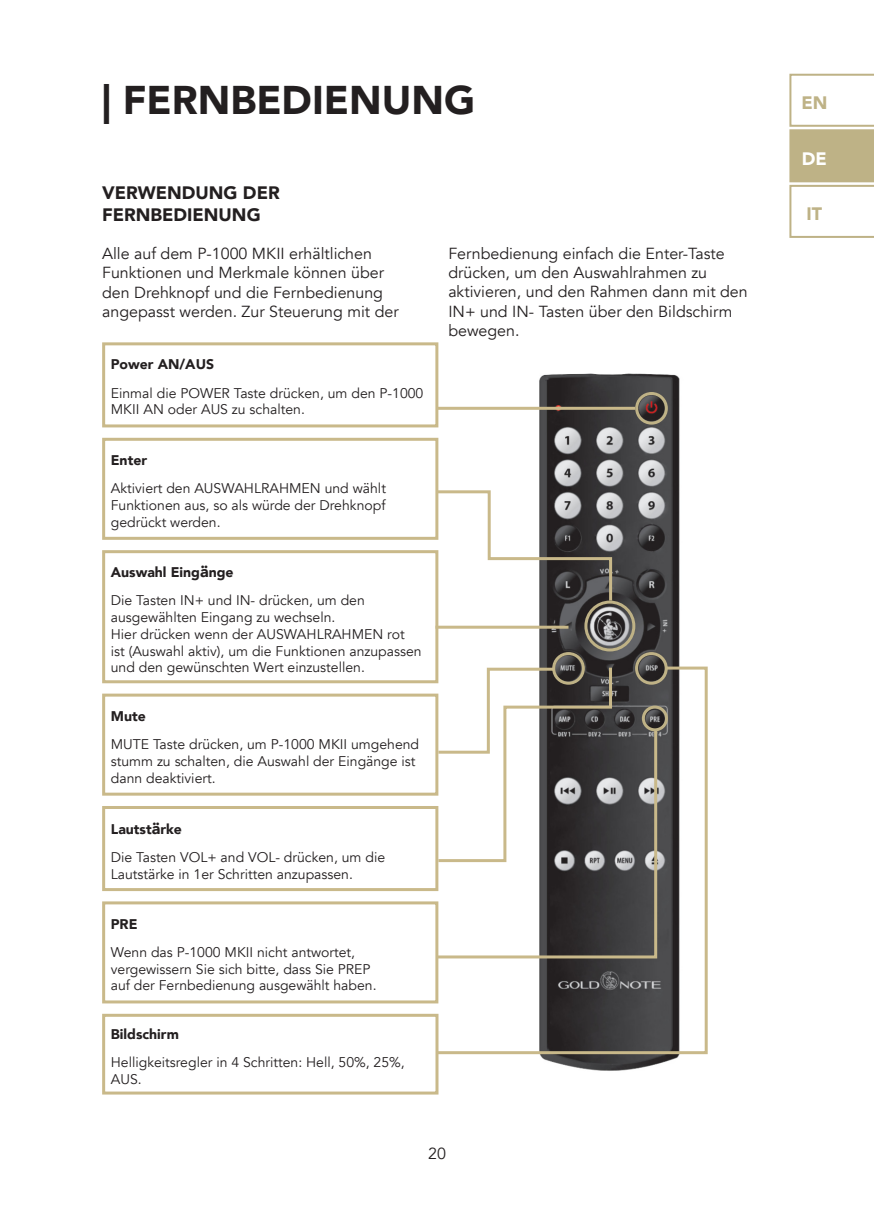
<style>
.page{position:relative;width:874px;height:1225px;background:#fff}
.page>*{position:absolute;margin:0;border:0;box-sizing:border-box;transform-origin:0 0}
.t1{font:900 40px "Avenir";color:#231f20}
.t2{font:900 18px/21.6px "Avenir";color:#231f20}
.t3{font:900 18px "Avenir";color:#beb286}
.t4{font:900 18px "Avenir";color:#fff}
.t5{font:16px/19.2px "Avenir";color:#231f20}
.t6{font:14px/16.8px "Avenir";color:#231f20}
.t7{font:900 14px "Avenir";color:#231f20}
.s1{font-size:16px}
</style>
<div class="page">
<svg style="left:789px;top:74px;width:84px;height:164px"></svg>
<img style="left:512px;top:373px;width:168px;height:698px">
<div style="left:635px;top:392px;width:32px;height:32px;border:3px solid #bfb286;border-radius:50%"></div>
<div style="left:634px;top:652px;width:33px;height:32px;border:3px solid #bfb286;border-radius:50%"></div>
<div style="left:552px;top:652px;width:32px;height:32px;border:3px solid #bfb286;border-radius:50%"></div>
<div style="left:584px;top:600px;width:51px;height:51px;border:3px solid #bfb286;border-radius:50%"></div>
<div style="left:102px;top:342px;width:336px;height:85px;border:3px solid #c9b98a"></div>
<div style="left:102px;top:806px;width:336px;height:85px;border:3px solid #c9b98a"></div>
<div style="left:102px;top:438px;width:336px;height:102px;border:3px solid #c9b98a"></div>
<div style="left:102px;top:693px;width:336px;height:102px;border:3px solid #c9b98a"></div>
<div style="left:102px;top:901px;width:336px;height:102px;border:3px solid #c9b98a"></div>
<div style="left:102px;top:1013px;width:336px;height:81px;border:3px solid #c9b98a"></div>
<div style="left:102px;top:550px;width:336px;height:133px;border:3px solid #c9b98a"></div>
<svg style="left:434px;top:665px;width:274px;height:390px"></svg>
<svg style="left:434px;top:728px;width:224px;height:232px"></svg>
<svg style="left:435px;top:664px;width:178px;height:199px"></svg>
<hr style="left:435px;top:625px;width:133px;height:3px;background:#c9b98a">
<hr style="left:437px;top:407px;width:198px;height:3px;background:#c9b98a">
<svg style="left:434px;top:489px;width:179px;height:114px"></svg>
<p class="t1" style="left:102px;top:65px;width:374px">| FERNBEDIENUNG</p>
<p class="t2" style="left:102px;top:182px;width:179px">VERWENDUNG DER<br>FERNBEDIENUNG</p>
<p class="t5" style="left:102px;top:244px;width:298px">Alle auf dem P-1000 MKII erhältlichen Funktionen und Merkmale können über den Drehknopf und die Fernbedienung angepasst werden. Zur Steuerung mit der</p>
<p class="t7" style="left:111px;top:352px;width:105px">Power AN/AUS</p>
<p class="t6" style="left:111px;top:384px;width:314px">Einmal die POWER Taste drücken, um den P-1000<br>MKII AN oder AUS zu schalten.</p>
<p class="t7" style="left:111px;top:448px;width:38px">Enter</p>
<p class="t6" style="left:111px;top:480px;width:276px;text-align:justify">Aktiviert den AUSWAHLRAHMEN und wählt Funktionen aus, so als würde der Drehknopf gedrückt werden.</p>
<p class="t7" style="left:111px;top:560px;width:124px">Auswahl Eing<span class="s1">ä</span>nge</p>
<p class="t6" style="left:111px;top:592px;width:255px">Die Tasten IN+ und IN- drücken, um den ausgewählten Eingang zu wechseln.</p>
<p class="t6" style="left:111px;top:626px;width:312px">Hier drücken wenn der AUSWAHLRAHMEN rot ist (Auswahl aktiv), um die Funktionen anzupassen und den gewünschten Wert einzustellen.</p>
<p class="t7" style="left:111px;top:704px;width:36px">Mute</p>
<p class="t6" style="left:111px;top:736px;width:310px">MUTE Taste drücken, um P-1000 MKII umgehend stumm zu schalten, die Auswahl der Eingänge ist dann deaktiviert.</p>
<p class="t7" style="left:111px;top:817px;width:73px">Lautst<span class="s1">ä</span>rke</p>
<p class="t6" style="left:111px;top:849px;width:276px">Die Tasten VOL+ and VOL- drücken, um die<br>Lautstärke in 1er Schritten anzupassen.</p>
<p class="t7" style="left:111px;top:911px;width:28px">PRE</p>
<p class="t6" style="left:111px;top:943px;width:246px">Wenn das P-1000 MKII nicht antwortet,</p>
<p class="t6" style="left:111px;top:960px;width:261px">vergewissern Sie sich bitte, dass Sie PREP</p>
<p class="t6" style="left:111px;top:977px;width:267px">auf der Fernbedienung ausgewählt haben.</p>
<p class="t7" style="left:111px;top:1021px;width:70px">Bildschirm</p>
<p class="t6" style="left:111px;top:1054px;width:295px">Helligkeitsregler in 4 Schritten: Hell, 50%, 25%,<br>AUS.</p>
<p class="t5" style="left:448px;top:244px;width:301px">Fernbedienung einfach die Enter-Taste drücken, um den Auswahlrahmen zu aktivieren, und den Rahmen dann mit den<br>IN+ und IN- Tasten über den Bildschirm bewegen.</p>
<p class="t5" style="left:428px;top:1144px;width:19px">20</p>
<p class="t3" style="left:801px;top:88px;width:28px">EN</p>
<p class="t4" style="left:801px;top:143px;width:27px">DE</p>
<p class="t3" style="left:806px;top:199px;width:17px">IT</p>
</div>
